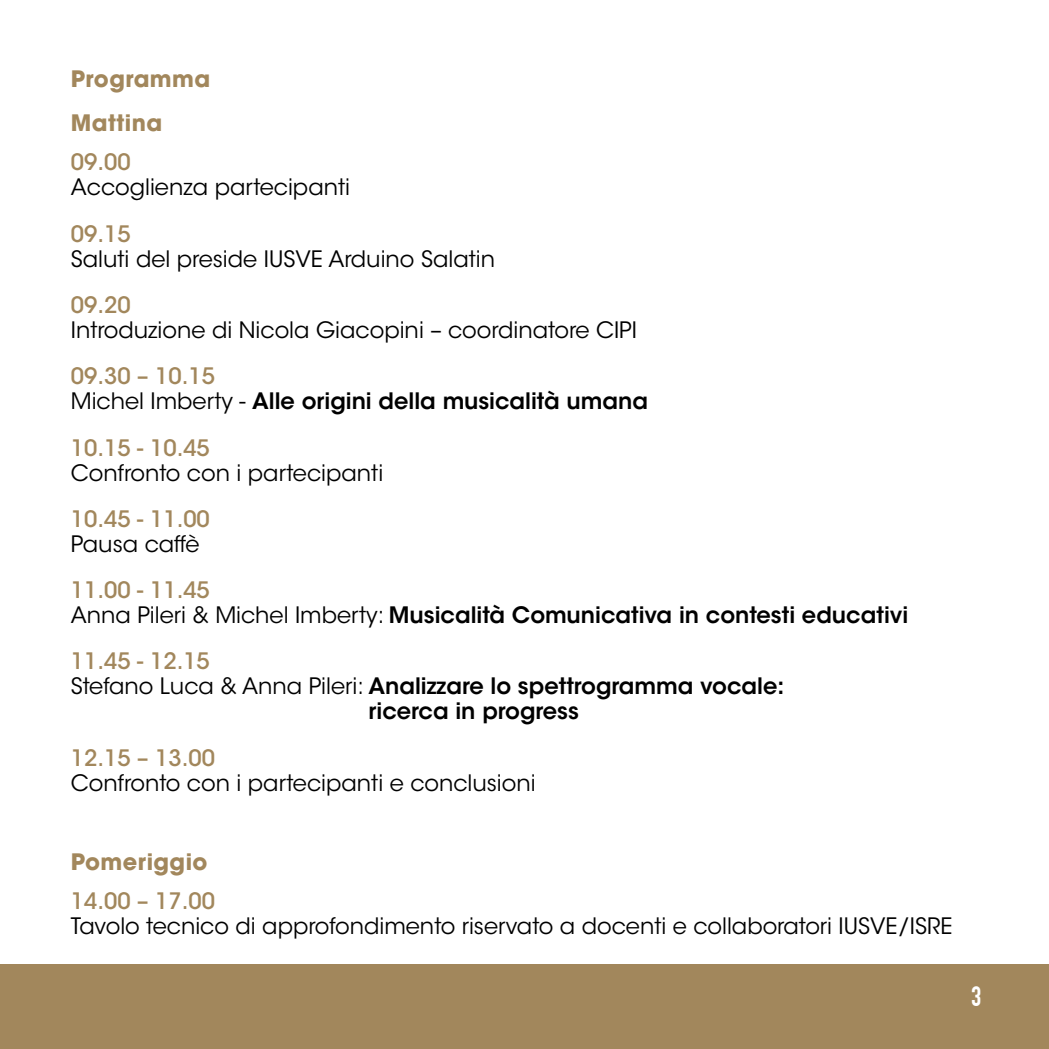
<style>
.page{position:relative;width:1049px;height:1049px;background:#fff}
.page>*{position:absolute;margin:0;border:0;box-sizing:border-box;transform-origin:0 0}
.t1{font:700 27.5px "DIN Condensed";color:#fff}
.t2{font:22.5px "ITC Avant Garde Std";color:#000}
.t3{font:600 22.5px/25px "ITC Avant Garde Std";color:#000}
.t4{font:500 22.5px "ITC Avant Garde Std";color:#a2875c}
.t5{font:700 22.5px/44.2px "ITC Avant Garde Std";letter-spacing:.02em;color:#a2875c}
.s1{font-weight:500;color:#a2875c}
.s2{font-weight:400}
</style>
<div class="page">
<div style="left:0;top:964px;width:1049px;height:85px;background:#a2875c"></div>
<p class="t5" style="left:71px;top:57px;width:141px">Programma<br>Mattina</p>
<p class="t4" style="left:71px;top:148px;width:61px">09.00</p>
<p class="t2" style="left:71px;top:174px;width:281px">Accoglienza partecipanti</p>
<p class="t4" style="left:71px;top:220px;width:61px">09.15</p>
<p class="t2" style="left:71px;top:245px;width:426px">Saluti del preside IUSVE Arduino Salatin</p>
<p class="t4" style="left:71px;top:291px;width:61px">09.20</p>
<p class="t2" style="left:71px;top:316px;width:567px">Introduzione di Nicola Giacopini – coordinatore CIPI</p>
<p class="t3" style="left:71px;top:363px;width:579px"><span class="s1">09.30 – 10.15<br></span><span class="s2">Michel Imberty -</span> Alle origini della musicalità umana</p>
<p class="t4" style="left:71px;top:433px;width:141px">10.15 - 10.45</p>
<p class="t2" style="left:71px;top:459px;width:314px">Confronto con i partecipanti</p>
<p class="t4" style="left:71px;top:505px;width:141px">10.45 - 11.00</p>
<p class="t2" style="left:71px;top:530px;width:130px">Pausa caffè</p>
<p class="t3" style="left:71px;top:577px;width:839px"><span class="s1">11.00 - 11.45<br></span><span class="s2">Anna Pileri &amp; Michel Imberty:</span> Musicalità Comunicativa in contesti educativi</p>
<p class="t4" style="left:71px;top:647px;width:141px">11.45 - 12.15</p>
<p class="t3" style="left:71px;top:674px;width:715px"><span class="s2">Stefano Luca &amp; Anna Pileri:</span> Analizzare lo spettrogramma vocale:</p>
<p class="t3" style="left:368px;top:699px;width:212px">ricerca in progress</p>
<p class="t4" style="left:71px;top:743px;width:146px">12.15 – 13.00</p>
<p class="t2" style="left:71px;top:769px;width:466px">Confronto con i partecipanti e conclusioni</p>
<p class="t5" style="left:71px;top:840px;width:138px">Pomeriggio</p>
<p class="t4" style="left:71px;top:887px;width:146px">14.00 – 17.00</p>
<p class="t2" style="left:71px;top:912px;width:883px">Tavolo tecnico di approfondimento riservato a docenti e collaboratori IUSVE/ISRE</p>
<p class="t1" style="left:971px;top:980px;width:12px">3</p>
</div>
